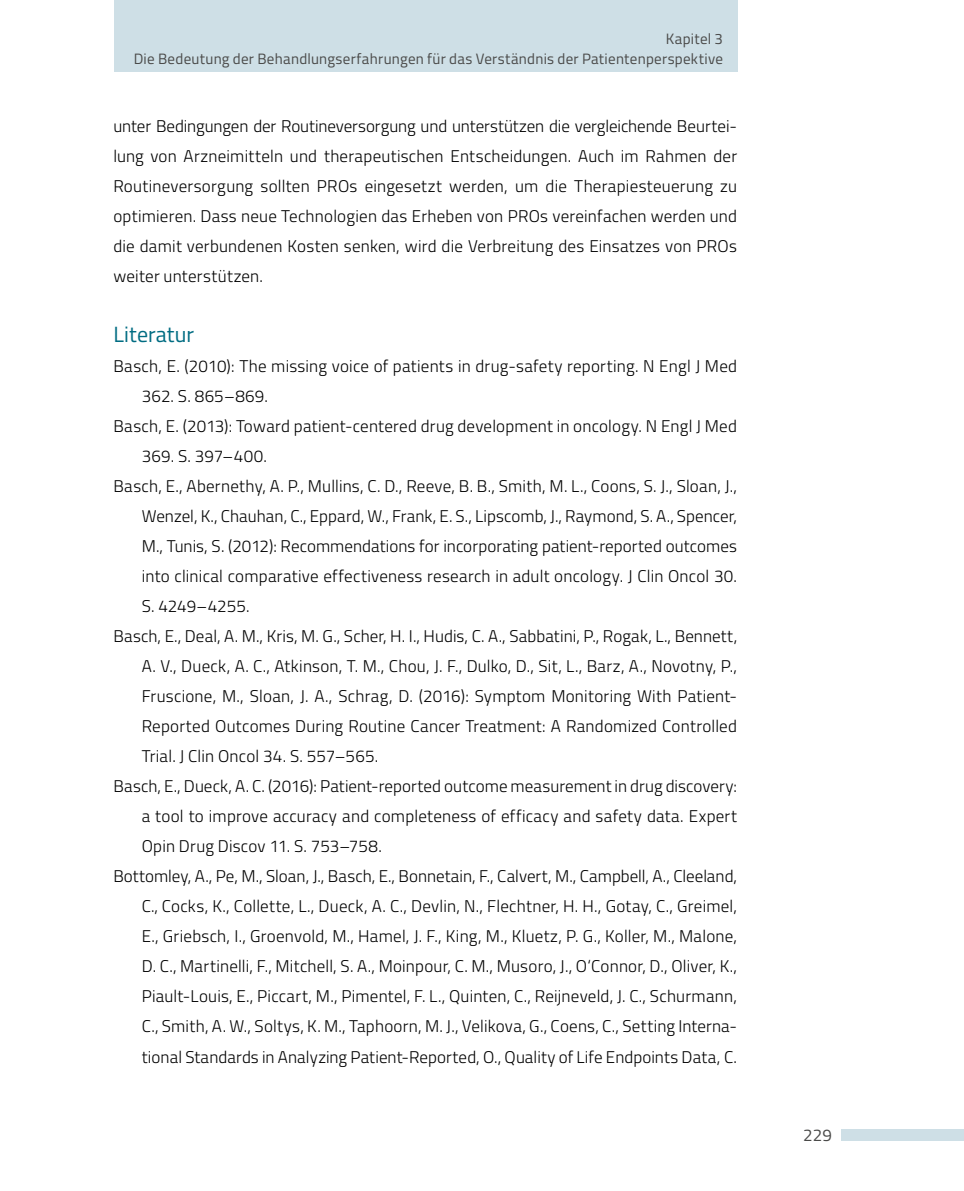
<style>
.page{position:relative;width:964px;height:1191px;background:#fff}
.page>*{position:absolute;margin:0;border:0;box-sizing:border-box;transform-origin:0 0}
.t1{font:22px "Titillium";letter-spacing:.005em;color:#006c82}
.t2{font:300 17px/30px "Titillium";letter-spacing:.01em;color:#000;text-align:justify}
.t3{font:300 17px "Titillium";letter-spacing:-.01em;color:#000}
.t4{font:17px "Titillium";color:#4a4a49}
.t5{font:15px/20px "Titillium";letter-spacing:.015em;color:#4a4a49;text-align:right}
</style>
<div class="page">
<div style="left:114px;top:0;width:624px;height:71px;background:#cedfe6"></div>
<div style="left:841px;top:1129px;width:123px;height:11px;background:#cedfe6"></div>
<p class="t5" style="left:134px;top:28px;width:591px">Kapitel 3<br>Die Bedeutung der Behandlungserfahrungen für das Verständnis der Patientenperspektive</p>
<p class="t2" style="left:113px;top:110px;width:625px">unter Bedingungen der Routineversorgung und unterstützen die vergleichende Beurtei&shy;lung von Arzneimitteln und therapeutischen Entscheidungen. Auch im Rahmen der Routineversorgung sollten PROs eingesetzt werden, um die Therapiesteuerung zu optimieren. Dass neue Technologien das Erheben von PROs vereinfachen werden und die damit verbundenen Kosten senken, wird die Verbreitung des Einsatzes von PROs weiter unterstützen.</p>
<p class="t1" style="left:113px;top:318px;width:82px">Literatur</p>
<p class="t2" style="left:113px;top:350px;width:625px">Basch, E. (2010): The missing voice of patients in drug-safety reporting. N Engl J Med</p>
<p class="t2" style="left:142px;top:380px;width:128px">362. S. 865–869.</p>
<p class="t2" style="left:113px;top:410px;width:625px">Basch, E. (2013): Toward patient-centered drug development in oncology. N Engl J Med</p>
<p class="t2" style="left:142px;top:440px;width:127px">369. S. 397–400.</p>
<p class="t2" style="left:113px;top:470px;width:625px">Basch, E., Abernethy, A. P., Mullins, C. D., Reeve, B. B., Smith, M. L., Coons, S. J., Sloan, J.,</p>
<p class="t2" style="left:142px;top:500px;width:597px">Wenzel, K., Chauhan, C., Eppard, W., Frank, E. S., Lipscomb, J., Raymond, S. A., Spencer,</p>
<p class="t2" style="left:142px;top:530px;width:597px">M., Tunis, S. (2012): Recommendations for incorporating patient-reported outcomes</p>
<p class="t2" style="left:142px;top:560px;width:597px">into clinical comparative effectiveness research in adult oncology. J Clin Oncol 30.</p>
<p class="t3" style="left:142px;top:594px;width:109px">S. 4249–4255.</p>
<p class="t2" style="left:113px;top:620px;width:625px">Basch, E., Deal, A. M., Kris, M. G., Scher, H. I., Hudis, C. A., Sabbatini, P., Rogak, L., Bennett,</p>
<p class="t2" style="left:142px;top:650px;width:597px">A. V., Dueck, A. C., Atkinson, T. M., Chou, J. F., Dulko, D., Sit, L., Barz, A., Novotny, P.,</p>
<p class="t2" style="left:142px;top:680px;width:597px">Fruscione, M., Sloan, J. A., Schrag, D. (2016): Symptom Monitoring With Patient-</p>
<p class="t2" style="left:142px;top:710px;width:597px">Reported Outcomes During Routine Cancer Treatment: A Randomized Controlled</p>
<p class="t2" style="left:142px;top:740px;width:238px">Trial. J Clin Oncol 34. S. 557–565.</p>
<p class="t2" style="left:113px;top:770px;width:625px">Basch, E., Dueck, A. C. (2016): Patient-reported outcome measurement in drug discovery:</p>
<p class="t2" style="left:142px;top:800px;width:597px">a tool to improve accuracy and completeness of efficacy and safety data. Expert</p>
<p class="t2" style="left:142px;top:830px;width:242px">Opin Drug Discov 11. S. 753–758.</p>
<p class="t2" style="left:113px;top:860px;width:625px">Bottomley, A., Pe, M., Sloan, J., Basch, E., Bonnetain, F., Calvert, M., Campbell, A., Cleeland,</p>
<p class="t2" style="left:142px;top:890px;width:597px">C., Cocks, K., Collette, L., Dueck, A. C., Devlin, N., Flechtner, H. H., Gotay, C., Greimel,</p>
<p class="t2" style="left:142px;top:920px;width:597px">E., Griebsch, I., Groenvold, M., Hamel, J. F., King, M., Kluetz, P. G., Koller, M., Malone,</p>
<p class="t2" style="left:142px;top:950px;width:597px">D. C., Martinelli, F., Mitchell, S. A., Moinpour, C. M., Musoro, J., O‘Connor, D., Oliver, K.,</p>
<p class="t2" style="left:142px;top:980px;width:597px">Piault-Louis, E., Piccart, M., Pimentel, F. L., Quinten, C., Reijneveld, J. C., Schurmann,</p>
<p class="t2" style="left:142px;top:1010px;width:597px">C., Smith, A. W., Soltys, K. M., Taphoorn, M. J., Velikova, G., Coens, C., Setting Interna-</p>
<p class="t2" style="left:142px;top:1040px;width:597px">tional Standards in Analyzing Patient-Reported, O., Quality of Life Endpoints Data, C.</p>
<p class="t4" style="left:803px;top:1122px;width:30px">229</p>
</div>
